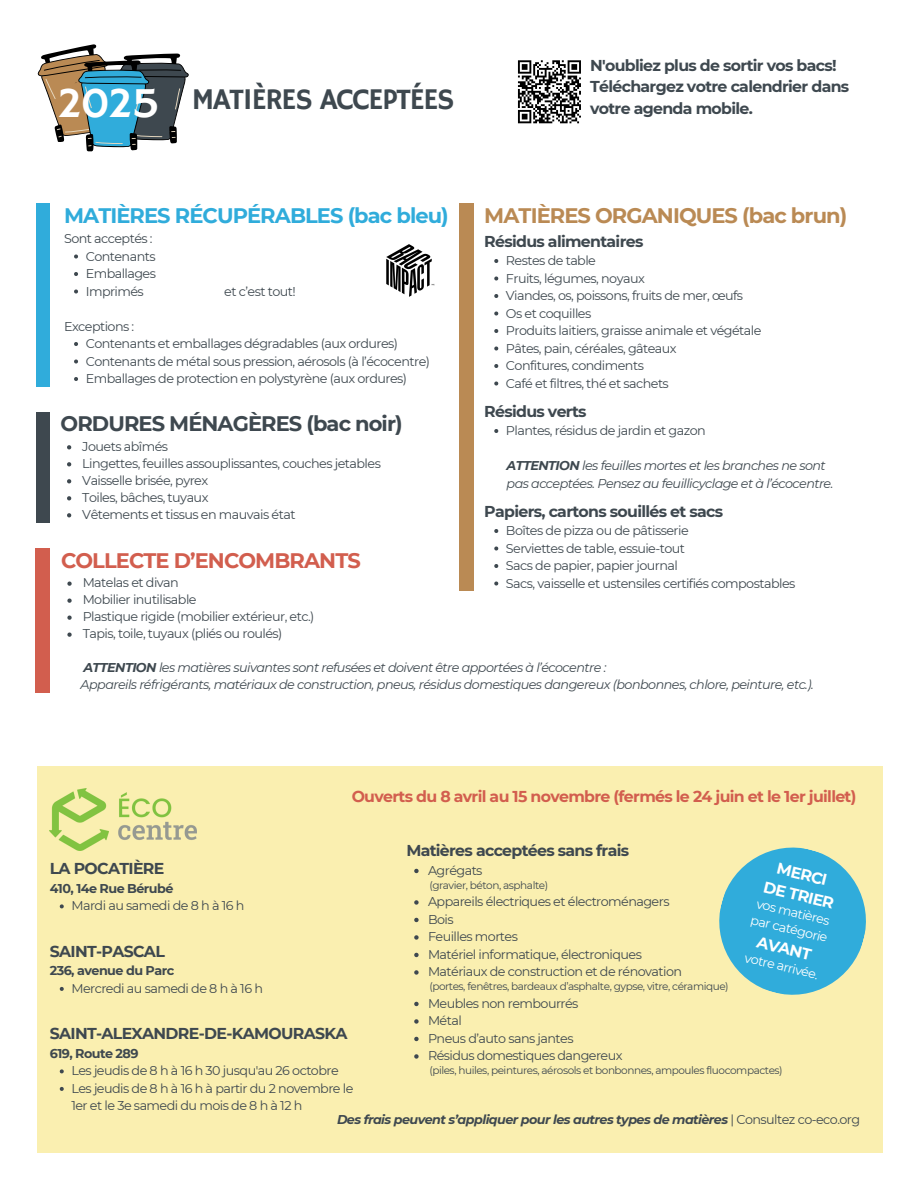
<style>
.page{position:relative;width:918px;height:1188px;background:#fff}
.page>*{position:absolute;margin:0;border:0;box-sizing:border-box;transform-origin:0 0}
.t1{font:43.5px "Hammersmith One";color:#fff}
.t2{font:30px "Hammersmith One";letter-spacing:-.04em;color:#3e484f}
.t3{font:700 21px "Montserrat";letter-spacing:-.045em;color:#30acdb}
.t4{font:700 21px "Montserrat";letter-spacing:-.045em;color:#ba8a54}
.t5{font:700 21px "Montserrat";letter-spacing:-.045em;color:#3e484f}
.t6{font:700 21px "Montserrat";letter-spacing:-.045em;color:#d25e4e}
.t7{font:700 15.75px/21.3px "Montserrat";letter-spacing:-.045em;color:#3e484f}
.t8{font:700 15.75px "Montserrat";letter-spacing:-.045em;color:#d25e4e}
.t9{font:700 15.75px "Montserrat";color:#fff}
.t10{font:12.75px/17.5px "Montserrat";letter-spacing:-.045em;color:#3e484f}
.t11{font:italic 12.75px "Montserrat";letter-spacing:-.045em;color:#3e484f}
.t12{font:italic 700 12.75px "Montserrat";letter-spacing:-.045em;color:#3e484f}
.t13{font:700 12.75px "Montserrat";letter-spacing:-.045em;color:#3e484f}
.t14{font:12.75px "Montserrat";color:#fff}
.t15{font:10.5px "Montserrat";letter-spacing:-.045em;color:#3e484f}
.s1{font-weight:700}
.s2{font-weight:400;font-style:normal}
</style>
<div class="page">
<svg style="left:517px;top:60px;width:64px;height:64px"></svg>
<div style="left:37px;top:766px;width:846px;height:387px;background:#faefb0"></div>
<img style="left:50px;top:788px;width:146px;height:62px">
<svg style="left:37px;top:44px;width:152px;height:108px"></svg>
<div style="left:95px;top:95px;width:34px;height:33px;background:#30acdb;border-radius:50%"></div>
<svg style="left:414px;top:869px;width:5px;height:4px"></svg>
<svg style="left:414px;top:900px;width:5px;height:5px"></svg>
<svg style="left:414px;top:918px;width:5px;height:4px"></svg>
<svg style="left:414px;top:935px;width:5px;height:5px"></svg>
<svg style="left:414px;top:953px;width:5px;height:4px"></svg>
<svg style="left:414px;top:970px;width:5px;height:5px"></svg>
<svg style="left:414px;top:1002px;width:5px;height:4px"></svg>
<svg style="left:414px;top:1019px;width:5px;height:5px"></svg>
<svg style="left:414px;top:1037px;width:5px;height:4px"></svg>
<svg style="left:414px;top:1054px;width:5px;height:5px"></svg>
<svg style="left:719px;top:847px;width:147px;height:148px"></svg>
<div style="left:36px;top:203px;width:13px;height:183px;background:#30acdb"></div>
<div style="left:459px;top:203px;width:14px;height:388px;background:#ba8a54"></div>
<svg style="left:494px;top:259px;width:4px;height:4px"></svg>
<svg style="left:494px;top:277px;width:4px;height:4px"></svg>
<svg style="left:494px;top:294px;width:4px;height:4px"></svg>
<svg style="left:494px;top:312px;width:4px;height:4px"></svg>
<svg style="left:494px;top:329px;width:4px;height:4px"></svg>
<svg style="left:494px;top:347px;width:4px;height:4px"></svg>
<svg style="left:494px;top:364px;width:4px;height:4px"></svg>
<svg style="left:494px;top:382px;width:4px;height:4px"></svg>
<svg style="left:494px;top:429px;width:4px;height:4px"></svg>
<svg style="left:494px;top:529px;width:4px;height:4px"></svg>
<svg style="left:494px;top:547px;width:4px;height:4px"></svg>
<svg style="left:494px;top:564px;width:4px;height:4px"></svg>
<svg style="left:494px;top:582px;width:4px;height:4px"></svg>
<div style="left:36px;top:412px;width:13px;height:111px;background:#3e484f"></div>
<div style="left:36px;top:549px;width:14px;height:144px;background:#d25e4e"></div>
<svg style="left:74px;top:255px;width:4px;height:4px"></svg>
<svg style="left:74px;top:272px;width:4px;height:4px"></svg>
<svg style="left:74px;top:290px;width:4px;height:4px"></svg>
<svg style="left:74px;top:342px;width:4px;height:4px"></svg>
<svg style="left:74px;top:360px;width:4px;height:4px"></svg>
<svg style="left:74px;top:377px;width:4px;height:4px"></svg>
<img style="left:386px;top:244px;width:49px;height:53px">
<svg style="left:60px;top:904px;width:4px;height:4px"></svg>
<svg style="left:60px;top:987px;width:4px;height:4px"></svg>
<svg style="left:60px;top:1069px;width:4px;height:4px"></svg>
<svg style="left:60px;top:1087px;width:4px;height:4px"></svg>
<svg style="left:67px;top:445px;width:4px;height:4px"></svg>
<svg style="left:67px;top:462px;width:4px;height:4px"></svg>
<svg style="left:67px;top:479px;width:4px;height:4px"></svg>
<svg style="left:67px;top:496px;width:4px;height:4px"></svg>
<svg style="left:67px;top:513px;width:4px;height:4px"></svg>
<svg style="left:67px;top:582px;width:5px;height:4px"></svg>
<svg style="left:67px;top:599px;width:5px;height:4px"></svg>
<svg style="left:67px;top:616px;width:5px;height:4px"></svg>
<svg style="left:67px;top:633px;width:5px;height:4px"></svg>
<p class="t1" style="left:57px;top:77px;width:104px">2025</p>
<p class="t2" style="left:192px;top:82px;width:264px">MATIÈRES ACCEPTÉES</p>
<p class="t7" style="left:590px;top:55px;width:261px">N'oubliez plus de sortir vos bacs!<br>Téléchargez votre calendrier dans votre agenda mobile.</p>
<p class="t4" style="left:484px;top:203px;width:365px">MATIÈRES ORGANIQUES (bac brun)</p>
<p class="t7" style="left:484px;top:230px;width:161px">Résidus alimentaires</p>
<p class="t10" style="left:506px;top:252px;width:92px">Restes de table</p>
<p class="t10" style="left:506px;top:269px;width:140px">Fruits, légumes, noyaux</p>
<p class="t10" style="left:506px;top:287px;width:239px">Viandes, os, poissons, fruits de mer, œufs</p>
<h6 class="t10" style="left:506px;top:304px;width:87px">Os et coquilles</h6>
<p class="t10" style="left:506px;top:322px;width:257px">Produits laitiers, graisse animale et végétale</p>
<p class="t10" style="left:506px;top:339px;width:172px">Pâtes, pain, céréales, gâteaux</p>
<p class="t10" style="left:506px;top:357px;width:139px">Confitures, condiments</p>
<h6 class="t10" style="left:506px;top:374px;width:164px">Café et filtres, thé et sachets</h6>
<p class="t7" style="left:484px;top:400px;width:104px">Résidus verts</p>
<p class="t10" style="left:506px;top:422px;width:201px">Plantes, résidus de jardin et gazon</p>
<p class="t11" style="left:507px;top:458px;width:321px"><span class="s1">ATTENTION</span> les feuilles mortes et les branches ne sont</p>
<p class="t11" style="left:507px;top:475px;width:328px">pas acceptées. Pensez au feuillicyclage et à l’écocentre.</p>
<h4 class="t7" style="left:484px;top:500px;width:240px">Papiers, cartons souillés et sacs</h4>
<p class="t10" style="left:506px;top:522px;width:184px">Boîtes de pizza ou de pâtisserie</p>
<p class="t10" style="left:506px;top:539px;width:181px">Serviettes de table, essuie-tout</p>
<p class="t10" style="left:506px;top:557px;width:174px">Sacs de papier, papier journal</p>
<p class="t10" style="left:506px;top:574px;width:291px">Sacs, vaisselle et ustensiles certifiés compostables</p>
<p class="t3" style="left:64px;top:203px;width:386px">MATIÈRES RÉCUPÉRABLES (bac bleu)</p>
<p class="t10" style="left:64px;top:230px;width:90px">Sont acceptés :</p>
<h3 class="t10" style="left:86px;top:247px;width:71px">Contenants</h3>
<p class="t10" style="left:86px;top:265px;width:72px">Emballages</p>
<p class="t10" style="left:86px;top:282px;width:60px">Imprimés</p>
<p class="t10" style="left:224px;top:282px;width:73px">et c’est tout!</p>
<p class="t10" style="left:64px;top:317px;width:72px">Exceptions :</p>
<p class="t10" style="left:86px;top:335px;width:314px">Contenants et emballages dégradables (aux ordures)</p>
<p class="t10" style="left:86px;top:352px;width:346px">Contenants de métal sous pression, aérosols (à l’écocentre)</p>
<p class="t10" style="left:86px;top:370px;width:323px">Emballages de protection en polystyrène (aux ordures)</p>
<p class="t5" style="left:61px;top:411px;width:344px">ORDURES MÉNAGÈRES (bac noir)</p>
<p class="t10" style="left:82px;top:437px;width:87px">Jouets abîmés</p>
<p class="t10" style="left:82px;top:454px;width:300px">Lingettes, feuilles assouplissantes, couches jetables</p>
<p class="t10" style="left:82px;top:471px;width:127px">Vaisselle brisée, pyrex</p>
<p class="t10" style="left:82px;top:488px;width:128px">Toiles, bâches, tuyaux</p>
<p class="t10" style="left:82px;top:505px;width:215px">Vêtements et tissus en mauvais état</p>
<p class="t6" style="left:61px;top:547px;width:301px">COLLECTE D’ENCOMBRANTS</p>
<p class="t10" style="left:83px;top:573px;width:98px">Matelas et divan</p>
<p class="t10" style="left:83px;top:590px;width:115px">Mobilier inutilisable</p>
<p class="t10" style="left:83px;top:607px;width:233px">Plastique rigide (mobilier extérieur, etc.)</p>
<p class="t10" style="left:83px;top:624px;width:201px">Tapis, toile, tuyaux (pliés ou roulés)</p>
<p class="t11" style="left:83px;top:659px;width:524px"><span class="s1">ATTENTION</span> les matières suivantes sont refusées et doivent être apportées à l’écocentre :</p>
<p class="t11" style="left:81px;top:676px;width:735px">Appareils réfrigérants, matériaux de construction, pneus, résidus domestiques dangereux (bonbonnes, chlore, peinture, etc.).</p>
<p class="t8" style="left:352px;top:787px;width:506px">Ouverts du 8 avril au 15 novembre (fermés le 24 juin et le 1er juillet)</p>
<h6 class="t7" style="left:50px;top:858px;width:116px">LA POCATIÈRE</h6>
<p class="t13" style="left:50px;top:881px;width:125px">410, 14e Rue Bérubé</p>
<p class="t10" style="left:71px;top:897px;width:175px">Mardi au samedi de 8 h à 16 h</p>
<p class="t7" style="left:50px;top:941px;width:117px">SAINT-PASCAL</p>
<p class="t13" style="left:50px;top:963px;width:126px">236, avenue du Parc</p>
<p class="t10" style="left:71px;top:980px;width:193px">Mercredi au samedi de 8 h à 16 h</p>
<p class="t7" style="left:50px;top:1023px;width:299px">SAINT-ALEXANDRE-DE-KAMOURASKA</p>
<p class="t13" style="left:50px;top:1046px;width:90px">619, Route 289</p>
<h6 class="t10" style="left:71px;top:1062px;width:269px">Les jeudis de 8 h à 16 h 30 jusqu'au 26 octobre</h6>
<p class="t10" style="left:71px;top:1080px;width:284px">Les jeudis de 8 h à 16 h à partir du 2 novembre le<br>1er et le 3e samedi du mois de 8 h à 12 h</p>
<p class="t7" style="left:406px;top:839px;width:224px">Matières acceptées sans frais</p>
<p class="t10" style="left:428px;top:862px;width:56px">Agrégats</p>
<p class="t15" style="left:429px;top:879px;width:120px">(gravier, béton, asphalte)</p>
<h1 class="t10" style="left:428px;top:893px;width:243px">Appareils électriques et électroménagers</h1>
<p class="t10" style="left:428px;top:911px;width:27px">Bois</p>
<h2 class="t10" style="left:428px;top:928px;width:91px">Feuilles mortes</h2>
<h6 class="t10" style="left:428px;top:946px;width:215px">Matériel informatique, électroniques</h6>
<h5 class="t10" style="left:428px;top:963px;width:256px">Matériaux de construction et de rénovation</h5>
<p class="t15" style="left:429px;top:980px;width:301px">(portes, fenêtres, bardeaux d’asphalte, gypse, vitre, céramique)</p>
<p class="t10" style="left:428px;top:995px;width:152px">Meubles non rembourrés</p>
<p class="t10" style="left:428px;top:1012px;width:35px">Métal</p>
<p class="t10" style="left:428px;top:1030px;width:147px">Pneus d’auto sans jantes</p>
<p class="t10" style="left:428px;top:1047px;width:196px">Résidus domestiques dangereux</p>
<p class="t15" style="left:429px;top:1064px;width:355px">(piles, huiles, peintures, aérosols et bonbonnes, ampoules fluocompactes)</p>
<p class="t9" style="left:780px;top:858px;width:53px;rotate:14deg">MERCI</p>
<p class="t14" style="left:759px;top:895px;width:76px;rotate:14deg">vos matières</p>
<h4 class="t9" style="left:766px;top:877px;width:73px;rotate:14deg">DE TRIER</h4>
<p class="t14" style="left:753px;top:912px;width:80px;rotate:14deg">par catégorie</p>
<p class="t14" style="left:747px;top:949px;width:77px;rotate:14deg">votre arrivée.</p>
<p class="t9" style="left:760px;top:932px;width:57px;rotate:14deg">AVANT</p>
<p class="t12" style="left:337px;top:1112px;width:525px">Des frais peuvent s’appliquer pour les autres types de matières <span class="s2">| Consultez co-eco.org</span></p>
</div>
